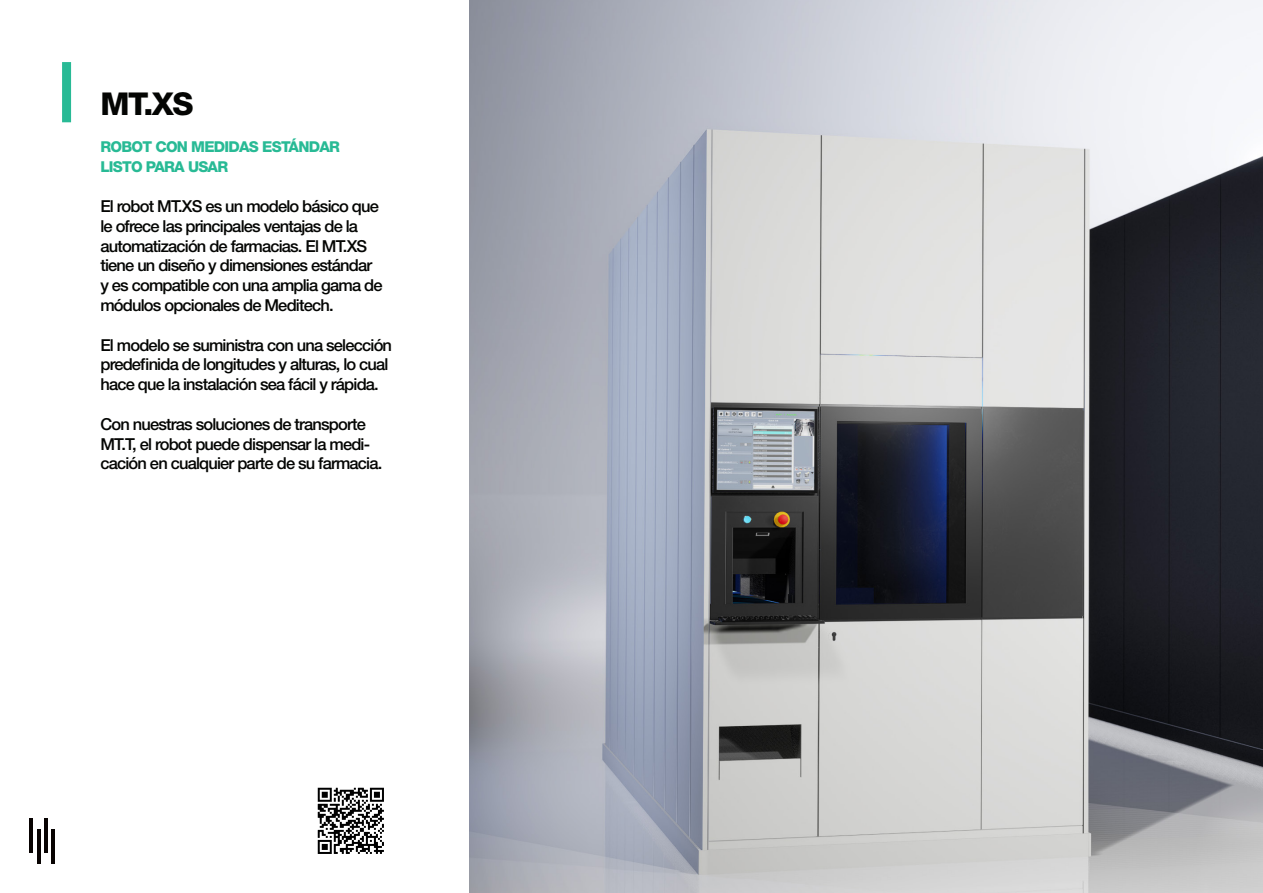
<style>
.page{position:relative;width:1263px;height:893px;background:#fff}
.page>*{position:absolute;margin:0;border:0;box-sizing:border-box;transform-origin:0 0}
.t1{font:800 31.5px "Helvetica Neue LT Std";color:#040503}
.t2{font:500 16.5px/19.8px "Helvetica Neue LT Std";letter-spacing:-.05em;color:#040503}
.t3{font:800 15px "Helvetica Neue LT Std";letter-spacing:-.05em;color:#28ba95}
</style>
<div class="page">
<img style="left:470px;top:0;width:793px;height:893px">
<img style="left:317px;top:787px;width:67px;height:67px">
<hr style="left:52px;top:829px;width:3px;height:35px;background:#080302">
<hr style="left:37px;top:829px;width:3px;height:35px;background:#080302">
<hr style="left:44px;top:819px;width:4px;height:34px;background:#080302">
<hr style="left:29px;top:819px;width:4px;height:34px;background:#080302">
<div style="left:62px;top:62px;width:9px;height:60px;background:#28ba95"></div>
<p class="t1" style="left:100px;top:85px;width:94px">MT.XS</p>
<p class="t3" style="left:100px;top:138px;width:241px">ROBOT CON MEDIDAS ESTÁNDAR</p>
<p class="t3" style="left:100px;top:158px;width:129px">LISTO PARA USAR</p>
<p class="t2" style="left:100px;top:196px;width:284px">El robot MT.XS es un modelo básico que le ofrece las principales ventajas de la automatización de farmacias. El MT.XS tiene un diseño y dimensiones estándar y es compatible con una amplia gama de módulos opcionales de Meditech.</p>
<p class="t2" style="left:100px;top:335px;width:293px">El modelo se suministra con una selección predefinida de longitudes y alturas, lo cual hace que la instalación sea fácil y rápida.</p>
<p class="t2" style="left:100px;top:414px;width:283px">Con nuestras soluciones de transporte<br>MT.T, el robot puede dispensar la medi&shy;cación en cualquier parte de su farmacia.</p>
</div>
